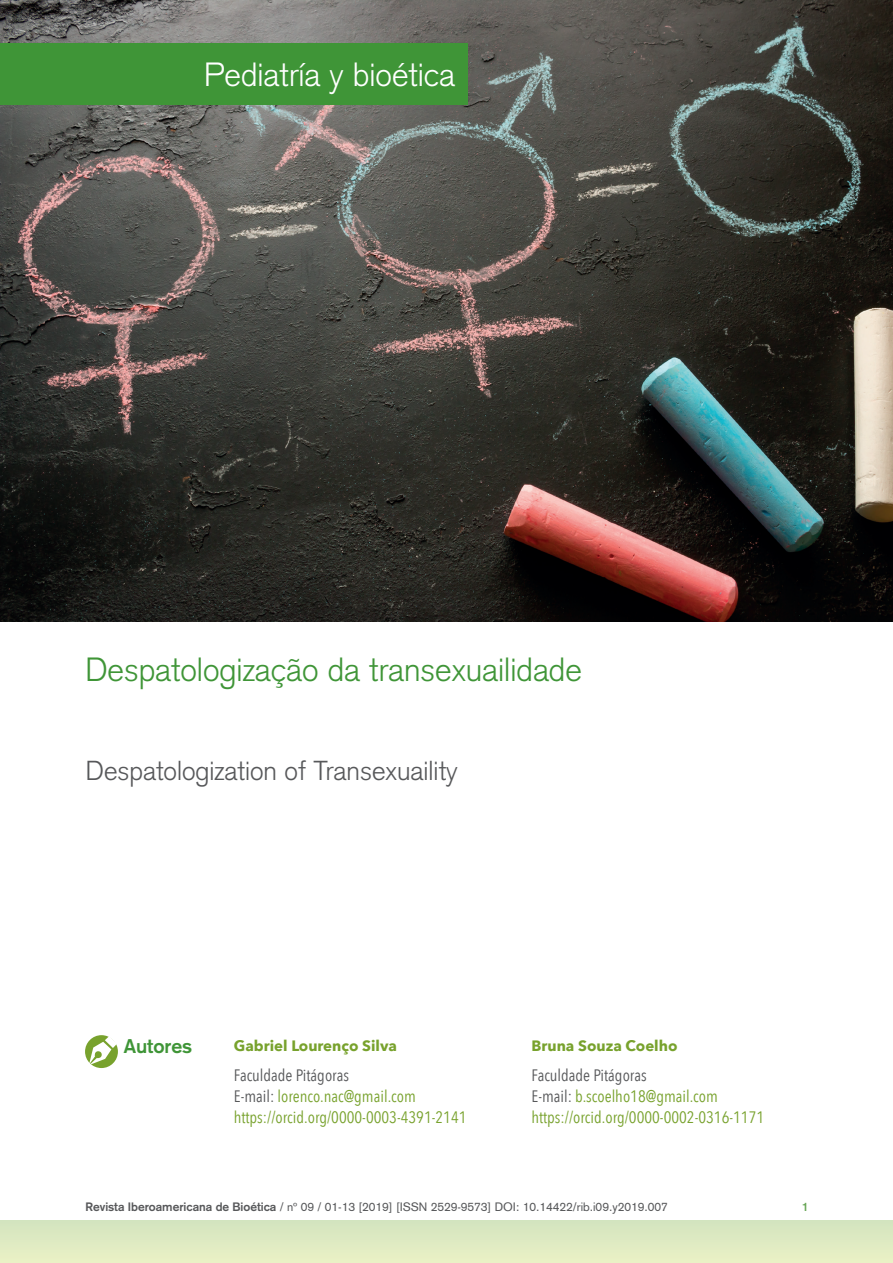
<style>
.page{position:relative;width:893px;height:1263px;background:#fff}
.page>*{position:absolute;margin:0;border:0;box-sizing:border-box;transform-origin:0 0}
.t1{font:300 33px "Akzidenz Grotesk";color:#3f9537}
.t2{font:300 33px "Akzidenz Grotesk";color:#fff}
.t3{font:300 27px "Akzidenz Grotesk";color:#57585a}
.t4{font:700 19.5px "Akzidenz Grotesk";color:#3f9537}
.t5{font:16.5px/21px "Avenir Next Condensed";color:#78a22d}
.t6{font:700 15px "Avenir Next";color:#78a22d}
.t7{font:12px "Akzidenz Grotesk";color:#57585a}
.t8{font:700 12px "Akzidenz Grotesk";color:#66a554}
.s1{color:#57585a}
.s2{font-weight:700}
</style>
<div class="page">
<div style="left:0;top:1220px;width:893px;height:43px;background:#deeac2"></div>
<img style="left:0;top:0;width:893px;height:621px">
<div style="left:85px;top:1035px;width:33px;height:33px;background:#78a22d;border-radius:50%"></div>
<svg style="left:89px;top:1036px;width:28px;height:29px"></svg>
<div style="left:0;top:43px;width:468px;height:61px;background:#3f9537"></div>
<h1 class="t2" style="left:204px;top:55px;width:253px">Pediatría y bioética</h1>
<h1 class="t1" style="left:85px;top:650px;width:498px">Despatologização da transexuailidade</h1>
<h2 class="t3" style="left:86px;top:755px;width:374px">Despatologization of Transexuaility</h2>
<p class="t4" style="left:124px;top:1035px;width:70px">Autores</p>
<p class="t6" style="left:234px;top:1033px;width:165px">Gabriel Lourenço Silva</p>
<p class="t5" style="left:234px;top:1064px;width:234px"><span class="s1">Faculdade Pitágoras<br>E-mail:</span> lorenco.nac@gmail.com https://orcid.org/0000-0003-4391-2141</p>
<p class="t6" style="left:531px;top:1033px;width:147px">Bruna Souza Coelho</p>
<p class="t5" style="left:531px;top:1064px;width:234px"><span class="s1">Faculdade Pitágoras<br>E-mail:</span> b.scoelho18@gmail.com https://orcid.org/0000-0002-0316-1171</p>
<p class="t7" style="left:86px;top:1199px;width:584px"><span class="s2">Revista Iberoamericana de Bioética</span> / nº 09 / 01-13 [2019] [ISSN 2529-9573] DOI: 10.14422/rib.i09.y2019.007</p>
<p class="t8" style="left:802px;top:1199px;width:8px">1</p>
</div>
